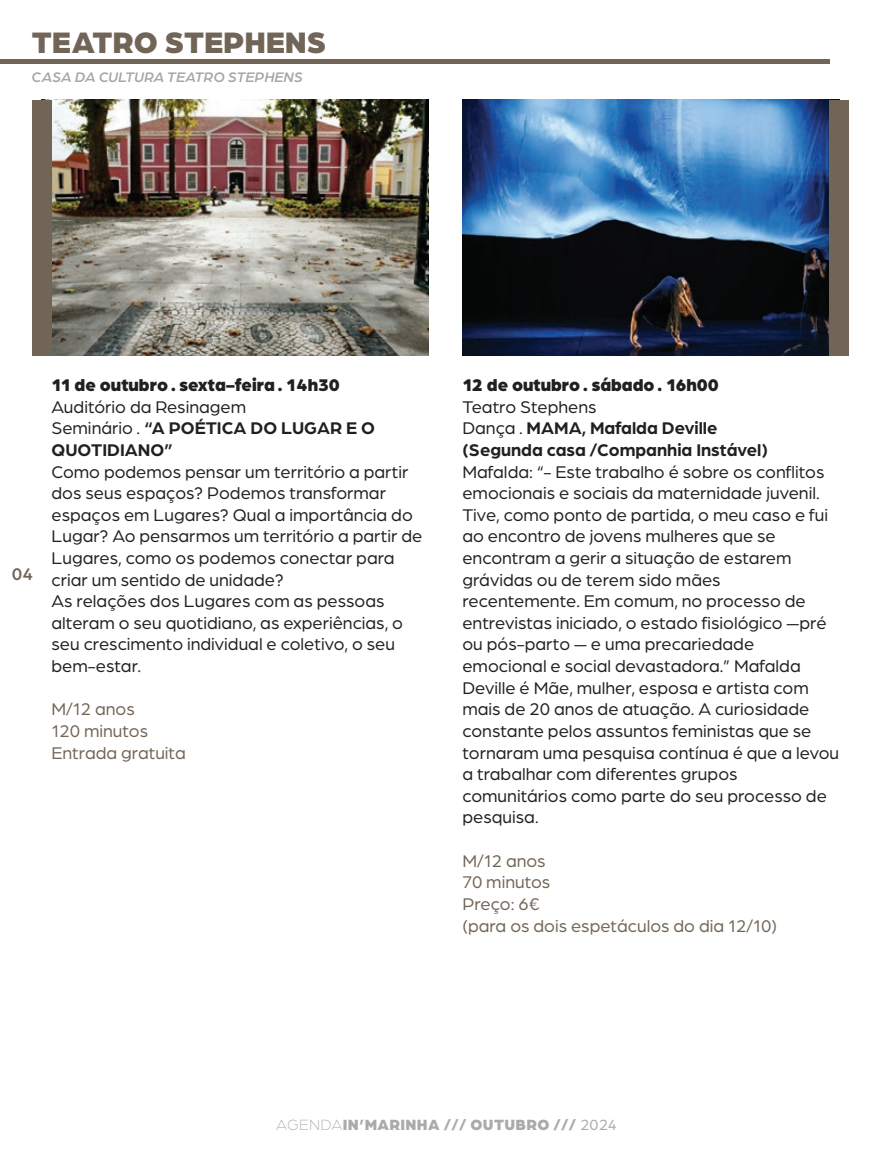
<style>
.page{position:relative;width:893px;height:1149px;background:#fff}
.page>*{position:absolute;margin:0;border:0;box-sizing:border-box;transform-origin:0 0}
.t1{font:900 31.5px "Arboria";color:#716557}
.t2{font:18px/21.6px "Arboria";color:#231f20}
.t3{font:18px/21.6px "Arboria";color:#716557}
.t4{font:700 18px/21.6px "Arboria";color:#231f20}
.t5{font:900 18px "Arboria";color:#231f20}
.t6{font:500 18px "Arboria";color:#716557}
.t7{font:900 15.75px "Arboria";letter-spacing:.02em;color:#a8abaa}
.t8{font:italic 500 14.62px "Arboria";color:#a1a7ac}
.s1{font-weight:700}
.s2{font-weight:400}
.s3{font-weight:300}
</style>
<div class="page">
<img style="left:42px;top:99px;width:387px;height:256px">
<img style="left:462px;top:100px;width:367px;height:255px">
<div style="left:0;top:59px;width:829px;height:5px;background:#716557"></div>
<div style="left:32px;top:100px;width:20px;height:255px;background:#716557"></div>
<div style="left:829px;top:100px;width:20px;height:255px;background:#716557"></div>
<h1 class="t1" style="left:32px;top:19px;width:296px">TEATRO STEPHENS</h1>
<p class="t8" style="left:32px;top:67px;width:273px">CASA DA CULTURA TEATRO STEPHENS</p>
<p class="t6" style="left:12px;top:561px;width:23px">04</p>
<p class="t5" style="left:52px;top:372px;width:290px">11 de outubro . sexta-feira . 14h30</p>
<p class="t2" style="left:52px;top:395px;width:325px">Auditório da Resinagem<br>Seminário . <span class="s1">“A POÉTICA DO LUGAR E O<br>QUOTIDIANO”</span></p>
<p class="t2" style="left:52px;top:460px;width:372px">Como podemos pensar um território a partir dos seus espaços? Podemos transformar espaços em Lugares? Qual a importância do Lugar? Ao pensarmos um território a partir de Lugares, como os podemos conectar para criar um sentido de unidade?<br>As relações dos Lugares com as pessoas alteram o seu quotidiano, as experiências, o seu crescimento individual e coletivo, o seu bem-estar.</p>
<p class="t3" style="left:52px;top:697px;width:136px">M/12 anos<br>120 minutos<br>Entrada gratuita</p>
<p class="t5" style="left:462px;top:372px;width:258px">12 de outubro . sábado . 16h00</p>
<p class="t4" style="left:462px;top:394px;width:307px"><span class="s2">Teatro Stephens<br>Dança .</span> MAMA, Mafalda Deville (Segunda casa /Companhia Instável)</p>
<p class="t2" style="left:462px;top:460px;width:378px">Mafalda: “- Este trabalho é sobre os conflitos emocionais e sociais da maternidade juvenil.<br>Tive, como ponto de partida, o meu caso e fui ao encontro de jovens mulheres que se encontram a gerir a situação de estarem grávidas ou de terem sido mães recentemente. Em comum, no processo de entrevistas iniciado, o estado fisiológico —pré ou pós-parto — e uma precariedade emocional e social devastadora.” Mafalda Deville é Mãe, mulher, esposa e artista com mais de 20 anos de atuação. A curiosidade constante pelos assuntos feministas que se tornaram uma pesquisa contínua é que a levou a trabalhar com diferentes grupos comunitários como parte do seu processo de pesquisa.</p>
<p class="t3" style="left:462px;top:848px;width:316px">M/12 anos<br>70 minutos<br>Preço: 6€<br>(para os dois espetáculos do dia 12/10)</p>
<p class="t7" style="left:276px;top:1112px;width:342px"><span class="s3">AGENDA</span>IN’MARINHA /// OUTUBRO /// <span class="s2">2024</span></p>
</div>
